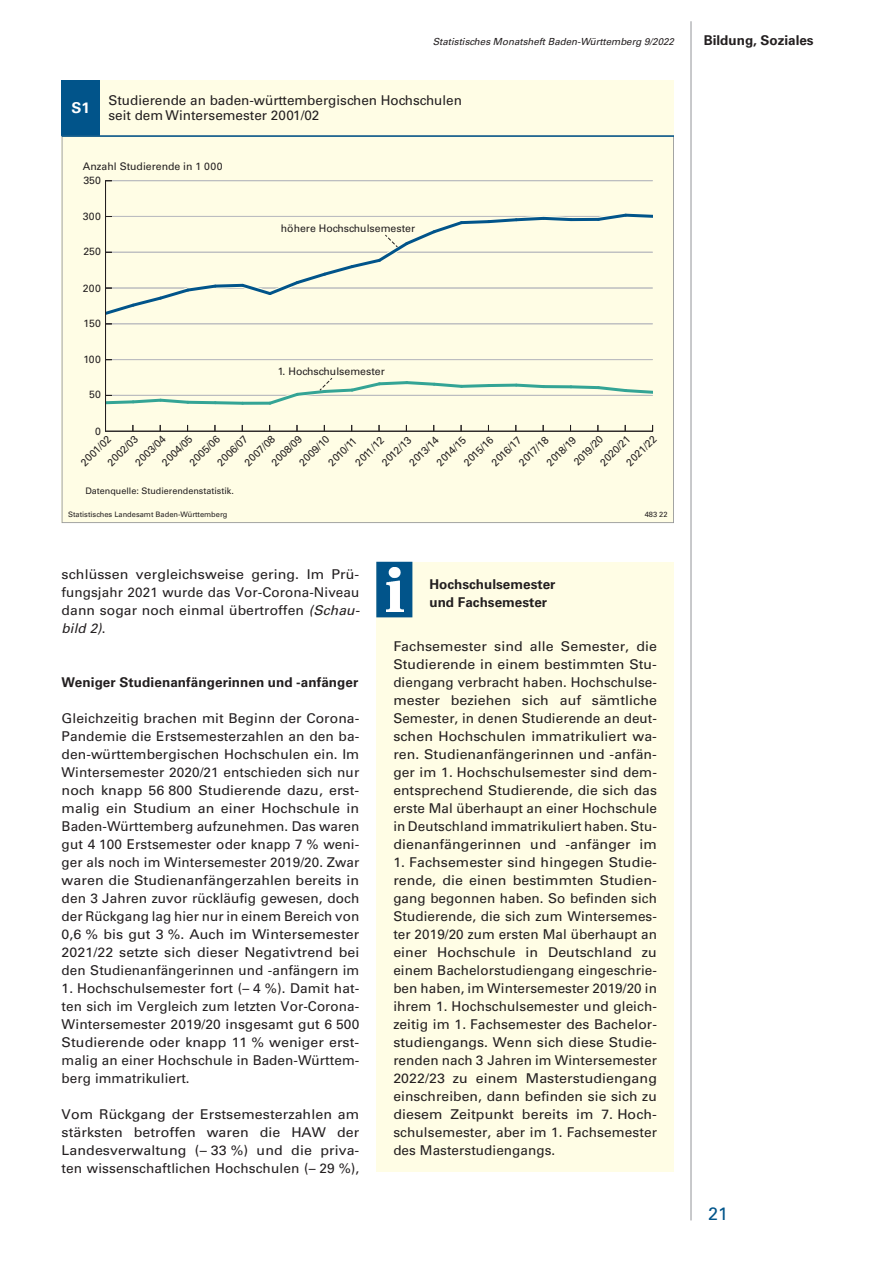
<style>
.page{position:relative;width:893px;height:1263px;background:#fff}
.page>*{position:absolute;margin:0;border:0;box-sizing:border-box;transform-origin:0 0}
.t1{font:18px "Univers";color:#01548a}
.t2{font:700 15px "Univers";color:#fff}
.Fließtext{font:13.5px/18px "Univers";letter-spacing:.005em;color:#231f20;text-align:justify;scale:1.05 1}
.Fließtext-2{font:13.5px/18px "Univers";letter-spacing:.005em;color:#231f20;text-align:justify}
.Kapitelzwischenübers{font:700 13.5px "Univers";letter-spacing:.005em;color:#231f20}
.Überschrift_Infotext{font:700 13.5px/18px "Univers";color:#231f20}
.t3{font:10.5px "Univers";color:#231f20}
.t4{font:italic 9.75px "Univers";color:#231f20}
.t5{font:9px "Univers";color:#231f20}
.t6{font:7.5px "Univers";color:#231f20}
.s1{font-style:italic}
</style>
<div class="page">
<hr style="left:691px;top:21px;width:1px;height:1199px;background:#939598">
<div style="left:62px;top:81px;width:612px;height:442px;background:#fffde5"></div>
<div style="left:62px;top:81px;width:38px;height:55px;background:#01548a"></div>
<svg style="left:62px;top:137px;width:612px;height:386px"></svg>
<hr style="left:106px;top:395px;width:547px;height:1px;background:#bcbdc0">
<hr style="left:106px;top:359px;width:547px;height:1px;background:#bcbdc0">
<hr style="left:106px;top:324px;width:547px;height:1px;background:#bcbdc0">
<hr style="left:106px;top:288px;width:547px;height:1px;background:#bcbdc0">
<hr style="left:106px;top:252px;width:547px;height:1px;background:#bcbdc0">
<hr style="left:106px;top:216px;width:547px;height:1px;background:#bcbdc0">
<hr style="left:106px;top:180px;width:547px;height:1px;background:#bcbdc0">
<div style="left:571px;top:217px;width:27px;height:5px;background:#fffde5"></div>
<hr style="left:571px;top:218px;width:27px;height:3px;background:#01548a">
<svg style="left:593px;top:210px;width:60px;height:15px"></svg>
<svg style="left:193px;top:400px;width:17px;height:5px"></svg>
<svg style="left:247px;top:401px;width:17px;height:5px"></svg>
<svg style="left:494px;top:383px;width:17px;height:5px"></svg>
<svg style="left:548px;top:384px;width:18px;height:5px"></svg>
<hr style="left:188px;top:401px;width:27px;height:3px;background:#34a495">
<svg style="left:210px;top:398px;width:37px;height:10px"></svg>
<hr style="left:243px;top:402px;width:27px;height:3px;background:#34a495">
<hr style="left:489px;top:384px;width:27px;height:3px;background:#34a495">
<svg style="left:511px;top:380px;width:37px;height:11px"></svg>
<hr style="left:544px;top:385px;width:27px;height:3px;background:#34a495">
<svg style="left:566px;top:382px;width:87px;height:15px"></svg>
<hr style="left:106px;top:431px;width:547px;height:1px;background:#231f20">
<hr style="left:105px;top:181px;width:1px;height:250px;background:#231f20">
<svg style="left:106px;top:395px;width:87px;height:13px"></svg>
<hr style="left:62px;top:135px;width:612px;height:2px;background:#01548a">
<svg style="left:106px;top:213px;width:470px;height:111px"></svg>
<svg style="left:264px;top:378px;width:230px;height:31px"></svg>
<div style="left:376px;top:562px;width:298px;height:610px;background:#fffde5"></div>
<div style="left:376px;top:562px;width:36px;height:55px;background:#01548a;border:2px solid #01548a"></div>
<img style="left:386px;top:567px;width:17px;height:44px">
<p class="t2" style="left:72px;top:99px;width:20px">S1</p>
<p class="t4" style="left:433px;top:35px;width:243px">Statistisches Monatsheft Baden-Württemberg 9/2022</p>
<p class="Kapitelzwischenübers" style="left:704px;top:32px;width:111px">Bildung, Soziales</p>
<p class="Fließtext-2" style="left:108px;top:94px;width:355px;line-height:14.2px">Studierende an baden-württembergischen Hochschulen seit dem Wintersemester 2001/02</p>
<p class="t3" style="left:83px;top:160px;width:141px">Anzahl Studierende in 1 000</p>
<p class="t3" style="left:83px;top:174px;width:19px">350</p>
<p class="t3" style="left:83px;top:210px;width:19px">300</p>
<p class="t3" style="left:83px;top:245px;width:19px">250</p>
<p class="t3" style="left:83px;top:282px;width:19px">200</p>
<p class="t3" style="left:83px;top:317px;width:19px">150</p>
<p class="t3" style="left:83px;top:353px;width:19px">100</p>
<p class="t3" style="left:89px;top:388px;width:13px">50</p>
<p class="t3" style="left:281px;top:222px;width:136px">höhere Hochschulsemester</p>
<p class="t3" style="left:278px;top:365px;width:108px">1. Hochschulsemester</p>
<p class="t3" style="left:95px;top:425px;width:7px">0</p>
<p class="t3" style="left:132px;top:460px;width:40px;rotate:-45deg">2003/04</p>
<p class="t3" style="left:187px;top:460px;width:40px;rotate:-45deg">2005/06</p>
<p class="t3" style="left:242px;top:460px;width:40px;rotate:-45deg">2007/08</p>
<p class="t3" style="left:105px;top:460px;width:40px;rotate:-45deg">2002/03</p>
<p class="t3" style="left:269px;top:460px;width:40px;rotate:-45deg">2008/09</p>
<p class="t3" style="left:159px;top:460px;width:40px;rotate:-45deg">2004/05</p>
<p class="t3" style="left:214px;top:460px;width:40px;rotate:-45deg">2006/07</p>
<p class="t3" style="left:296px;top:460px;width:39px;rotate:-45deg">2009/10</p>
<p class="t3" style="left:624px;top:459px;width:39px;rotate:-45deg">2021/22</p>
<p class="t3" style="left:78px;top:460px;width:39px;rotate:-45deg">2001/02</p>
<p class="t3" style="left:571px;top:459px;width:38px;rotate:-45deg">2019/20</p>
<p class="t3" style="left:461px;top:460px;width:39px;rotate:-45deg">2015/16</p>
<p class="t3" style="left:516px;top:460px;width:39px;rotate:-45deg">2017/18</p>
<p class="t3" style="left:407px;top:460px;width:38px;rotate:-45deg">2013/14</p>
<p class="t3" style="left:379px;top:460px;width:39px;rotate:-45deg">2012/13</p>
<p class="t3" style="left:489px;top:460px;width:39px;rotate:-45deg">2016/17</p>
<p class="t3" style="left:434px;top:460px;width:38px;rotate:-45deg">2014/15</p>
<p class="t3" style="left:544px;top:460px;width:38px;rotate:-45deg">2018/19</p>
<p class="t3" style="left:597px;top:459px;width:39px;rotate:-45deg">2020/21</p>
<p class="t3" style="left:325px;top:460px;width:37px;rotate:-45deg">2010/11</p>
<p class="t3" style="left:353px;top:460px;width:37px;rotate:-45deg">2011/12</p>
<p class="t5" style="left:85px;top:485px;width:150px">Datenquelle: Studierendenstatistik.</p>
<p class="t6" style="left:68px;top:509px;width:161px">Statistisches Landesamt Baden-Württemberg</p>
<p class="t6" style="left:645px;top:509px;width:24px">483 22</p>
<p class="Fließtext" style="left:62px;top:565px;width:285px">schlüssen vergleichsweise gering. Im Prü&shy;fungsjahr 2021 wurde das Vor-Corona-Niveau dann sogar noch einmal übertroffen <span class="s1">(Schau&shy;bild 2)</span>.</p>
<p class="Kapitelzwischenübers" style="left:62px;top:674px;width:298px">Weniger Studienanfängerinnen und -anfänger</p>
<p class="Fließtext-2" style="left:62px;top:709px;width:299px">Gleichzeitig brachen mit Beginn der Corona-Pandemie die Erstsemesterzahlen an den ba&shy;den-württembergischen Hochschulen ein. Im Wintersemester 2020/21 entschieden sich nur noch knapp 56 800 Studierende dazu, erst&shy;malig ein Studium an einer Hochschule in Baden-Württemberg aufzunehmen. Das waren gut 4 100 Erstsemester oder knapp 7 % weni&shy;ger als noch im Wintersemester 2019/20. Zwar waren die Studienanfängerzahlen bereits in den 3 Jahren zuvor rückläufig gewesen, doch der Rückgang lag hier nur in einem Bereich von 0,6 % bis gut 3 %. Auch im Wintersemester 2021/22 setzte sich dieser Negativtrend bei den Studienanfängerinnen und -anfängern im</p>
<p class="Fließtext-2" style="left:62px;top:979px;width:299px">1. Hochschulsemester fort (– 4 %). Damit hat&shy;ten sich im Vergleich zum letzten Vor-Corona-Wintersemester 2019/20 insgesamt gut 6 500<br>Studierende oder knapp 11 % weniger erst&shy;malig an einer Hochschule in Baden-Württem&shy;berg immatrikuliert.</p>
<p class="Fließtext" style="left:62px;top:1105px;width:285px">Vom Rückgang der Erstsemesterzahlen am stärksten betroffen waren die HAW der Landesverwaltung (– 33 %) und die priva&shy;ten wissenschaftlichen Hochschulen (– 29 %),</p>
<p class="Überschrift_Infotext" style="left:429px;top:576px;width:128px">Hochschulsemester und Fachsemester</p>
<p class="Fließtext" style="left:393px;top:637px;width:253px">Fachsemester sind alle Semester, die Studierende in einem bestimmten Stu&shy;diengang verbracht haben. Hochschulse&shy;mester beziehen sich auf sämtliche Semester, in denen Studierende an deut&shy;schen Hochschulen immatrikuliert wa&shy;ren. Studienanfängerinnen und -anfän&shy;ger im 1. Hochschulsemester sind dem&shy;entsprechend Studierende, die sich das erste Mal überhaupt an einer Hochschule in Deutschland immatrikuliert haben. Stu&shy;dienanfängerinnen und -anfänger im</p>
<p class="Fließtext" style="left:393px;top:853px;width:253px">1. Fachsemester sind hingegen Studie&shy;rende, die einen bestimmten Studien&shy;gang begonnen haben. So befinden sich Studierende, die sich zum Wintersemes&shy;ter 2019/20 zum ersten Mal überhaupt an einer Hochschule in Deutschland zu einem Bachelorstudiengang eingeschrie&shy;ben haben, im Wintersemester 2019/20 in ihrem 1. Hochschulsemester und gleich&shy;zeitig im 1. Fachsemester des Bachelor&shy;studiengangs. Wenn sich diese Studie&shy;renden nach 3 Jahren im Wintersemester 2022/23 zu einem Masterstudiengang einschreiben, dann befinden sie sich zu diesem Zeitpunkt bereits im 7. Hoch&shy;schulsemester, aber im 1. Fachsemester des Masterstudiengangs.</p>
<h1 class="t1" style="left:708px;top:1203px;width:22px">21</h1>
</div>
